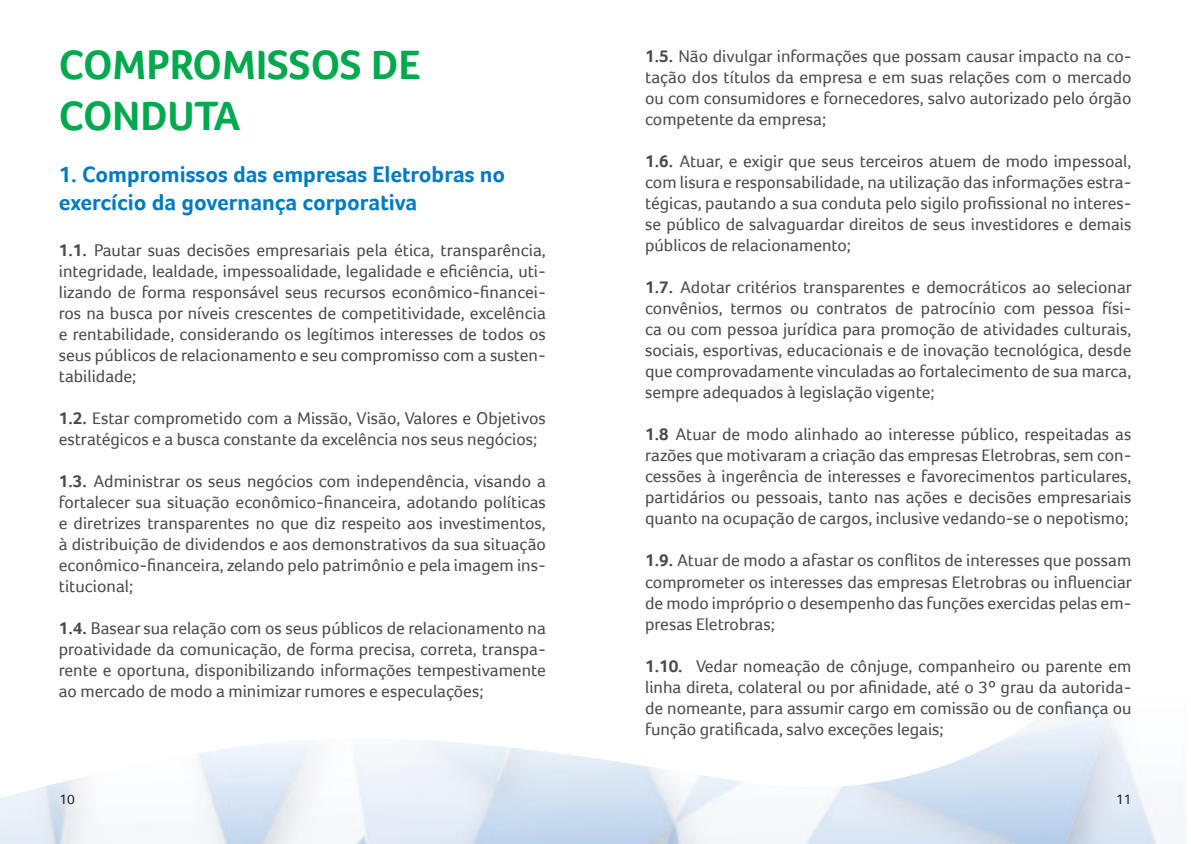
<style>
.page{position:relative;width:1191px;height:844px;background:#fff}
.page>*{position:absolute;margin:0;border:0;box-sizing:border-box;transform-origin:0 0}
.t1{font:700 42px/50.4px "Foco";color:#00a84e}
.t2{font:700 22.75px/27.3px "Foco";color:#007ac0}
.t3{font:17.5px/21px "Foco";color:#494a4b;text-align:justify}
.t4{font:14px "Foco";color:#231f20}
.s1{font-weight:700}
</style>
<div class="page">
<h1 class="t1" style="left:59px;top:40px;width:363px">COMPROMISSOS DE<br>CONDUTA</h1>
<h2 class="t2" style="left:59px;top:161px;width:448px">1. Compromissos das empresas Eletrobras no exercício da governança corporativa</h2>
<p class="t3" style="left:59px;top:239px;width:488px"><span class="s1">1.1.</span> Pautar suas decisões empresariais pela ética, transparência, integridade, lealdade, impessoalidade, legalidade e eficiência, uti&shy;lizando de forma responsável seus recursos econômico-financei&shy;ros na busca por níveis crescentes de competitividade, excelência e rentabilidade, considerando os legítimos interesses de todos os seus públicos de relacionamento e seu compromisso com a susten&shy;tabilidade;</p>
<p class="t3" style="left:59px;top:407px;width:488px"><span class="s1">1.2.</span> Estar comprometido com a Missão, Visão, Valores e Objetivos estratégicos e a busca constante da excelência nos seus negócios;</p>
<p class="t3" style="left:59px;top:470px;width:488px"><span class="s1">1.3.</span> Administrar os seus negócios com independência, visando a fortalecer sua situação econômico-financeira, adotando políticas e diretrizes transparentes no que diz respeito aos investimentos, à distribuição de dividendos e aos demonstrativos da sua situação econômico-financeira, zelando pelo patrimônio e pela imagem ins&shy;titucional;</p>
<p class="t3" style="left:59px;top:617px;width:488px"><span class="s1">1.4.</span> Basear sua relação com os seus públicos de relacionamento na proatividade da comunicação, de forma precisa, correta, transpa&shy;rente e oportuna, disponibilizando informações tempestivamente ao mercado de modo a minimizar rumores e especulações;</p>
<p class="t4" style="left:60px;top:791px;width:17px">10</p>
<p class="t3" style="left:645px;top:45px;width:488px"><span class="s1">1.5.</span> Não divulgar informações que possam causar impacto na co&shy;tação dos títulos da empresa e em suas relações com o mercado ou com consumidores e fornecedores, salvo autorizado pelo órgão competente da empresa;</p>
<p class="t3" style="left:645px;top:150px;width:488px"><span class="s1">1.6.</span> Atuar, e exigir que seus terceiros atuem de modo impessoal, com lisura e responsabilidade, na utilização das informações estra&shy;tégicas, pautando a sua conduta pelo sigilo profissional no interes&shy;se público de salvaguardar direitos de seus investidores e demais públicos de relacionamento;</p>
<p class="t3" style="left:645px;top:276px;width:488px"><span class="s1">1.7.</span> Adotar critérios transparentes e democráticos ao selecionar convênios, termos ou contratos de patrocínio com pessoa físi&shy;ca ou com pessoa jurídica para promoção de atividades culturais, sociais, esportivas, educacionais e de inovação tecnológica, desde que comprovadamente vinculadas ao fortalecimento de sua marca, sempre adequados à legislação vigente;</p>
<p class="t3" style="left:645px;top:423px;width:488px"><span class="s1">1.8</span> Atuar de modo alinhado ao interesse público, respeitadas as razões que motivaram a criação das empresas Eletrobras, sem con&shy;cessões à ingerência de interesses e favorecimentos particulares, partidários ou pessoais, tanto nas ações e decisões empresariais quanto na ocupação de cargos, inclusive vedando-se o nepotismo;</p>
<p class="t3" style="left:645px;top:549px;width:488px"><span class="s1">1.9.</span> Atuar de modo a afastar os conflitos de interesses que possam comprometer os interesses das empresas Eletrobras ou influenciar de modo impróprio o desempenho das funções exercidas pelas em&shy;presas Eletrobras;</p>
<p class="t3" style="left:645px;top:654px;width:488px"><span class="s1">1.10.</span> Vedar nomeação de cônjuge, companheiro ou parente em linha direta, colateral ou por afinidade, até o 3º grau da autorida&shy;de nomeante, para assumir cargo em comissão ou de confiança ou função gratificada, salvo exceções legais;</p>
<p class="t4" style="left:1116px;top:791px;width:17px">11</p>
</div>
